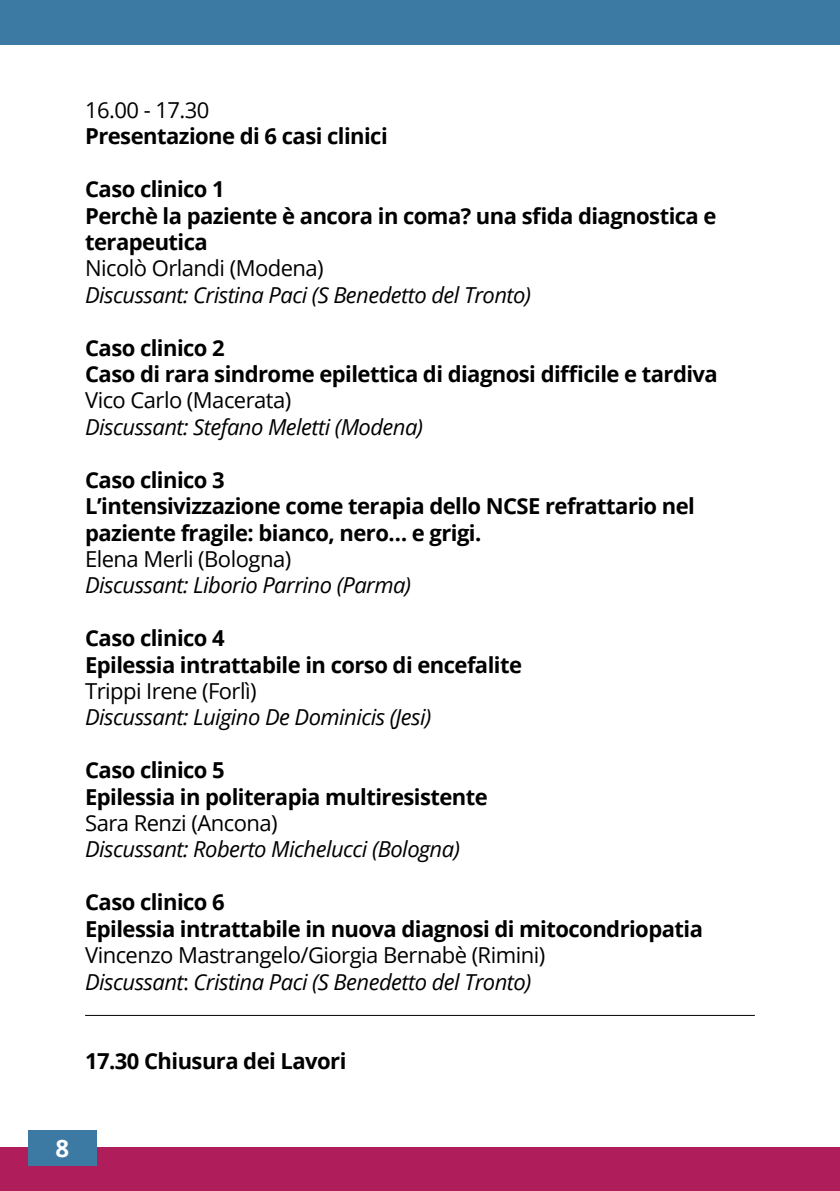
<style>
.page{position:relative;width:840px;height:1191px;background:#fff}
.page>*{position:absolute;margin:0;border:0;box-sizing:border-box;transform-origin:0 0}
.t1{font:700 24px "Open Sans";color:#fff}
.t2{font:700 22px/26.4px "Open Sans";letter-spacing:-.025em;color:#000}
.t3{font:22px/26.4px "Open Sans";letter-spacing:-.025em;color:#000}
.t4{font:italic 22px "Open Sans";letter-spacing:-.025em;color:#000}
.s1{font-style:italic}
</style>
<div class="page">
<div style="left:0;top:0;width:839px;height:44px;background:#3c7aa4"></div>
<div style="left:0;top:1147px;width:839px;height:44px;background:#af1d5b"></div>
<div style="left:28px;top:1129px;width:68px;height:36px;background:#3c7aa4"></div>
<hr style="left:85px;top:1015px;width:669px;height:1px;background:#000">
<p class="t3" style="left:85px;top:96px;width:126px">16.00 - 17.30</p>
<p class="t2" style="left:85px;top:123px;width:304px">Presentazione di 6 casi clinici</p>
<p class="t2" style="left:85px;top:175px;width:632px">Caso clinico 1<br>Perchè la paziente è ancora in coma? una sfida diagnostica e terapeutica</p>
<p class="t3" style="left:85px;top:255px;width:240px">Nicolò Orlandi (Modena)</p>
<p class="t4" style="left:85px;top:280px;width:447px">Discussant: Cristina Paci (S Benedetto del Tronto)</p>
<p class="t2" style="left:85px;top:334px;width:634px">Caso clinico 2<br>Caso di rara sindrome epilettica di diagnosi difficile e tardiva</p>
<p class="t3" style="left:85px;top:387px;width:207px">Vico Carlo (Macerata)</p>
<p class="t4" style="left:85px;top:412px;width:339px">Discussant: Stefano Meletti (Modena)</p>
<p class="t2" style="left:85px;top:466px;width:611px">Caso clinico 3<br>L’intensivizzazione come terapia dello NCSE refrattario nel paziente fragile: bianco, nero… e grigi.</p>
<p class="t3" style="left:85px;top:545px;width:207px">Elena Merli (Bologna)</p>
<p class="t4" style="left:85px;top:570px;width:327px">Discussant: Liborio Parrino (Parma)</p>
<p class="t2" style="left:85px;top:624px;width:438px">Caso clinico 4<br>Epilessia intrattabile in corso di encefalite</p>
<p class="t3" style="left:85px;top:677px;width:173px">Trippi Irene (Forlì)</p>
<p class="t4" style="left:85px;top:702px;width:347px">Discussant: Luigino De Dominicis (Jesi)</p>
<p class="t2" style="left:85px;top:756px;width:404px">Caso clinico 5<br>Epilessia in politerapia multiresistente</p>
<p class="t3" style="left:85px;top:809px;width:194px">Sara Renzi (Ancona)</p>
<p class="t4" style="left:85px;top:834px;width:376px">Discussant: Roberto Michelucci (Bologna)</p>
<p class="t2" style="left:85px;top:888px;width:619px">Caso clinico 6<br>Epilessia intrattabile in nuova diagnosi di mitocondriopatia</p>
<p class="t3" style="left:85px;top:941px;width:461px">Vincenzo Mastrangelo/Giorgia Bernabè (Rimini)<br><span class="s1">Discussant</span>: <span class="s1">Cristina Paci (S Benedetto del Tronto)</span></p>
<p class="t2" style="left:85px;top:1047px;width:262px">17.30 Chiusura dei Lavori</p>
<p class="t1" style="left:56px;top:1131px;width:15px">8</p>
</div>
